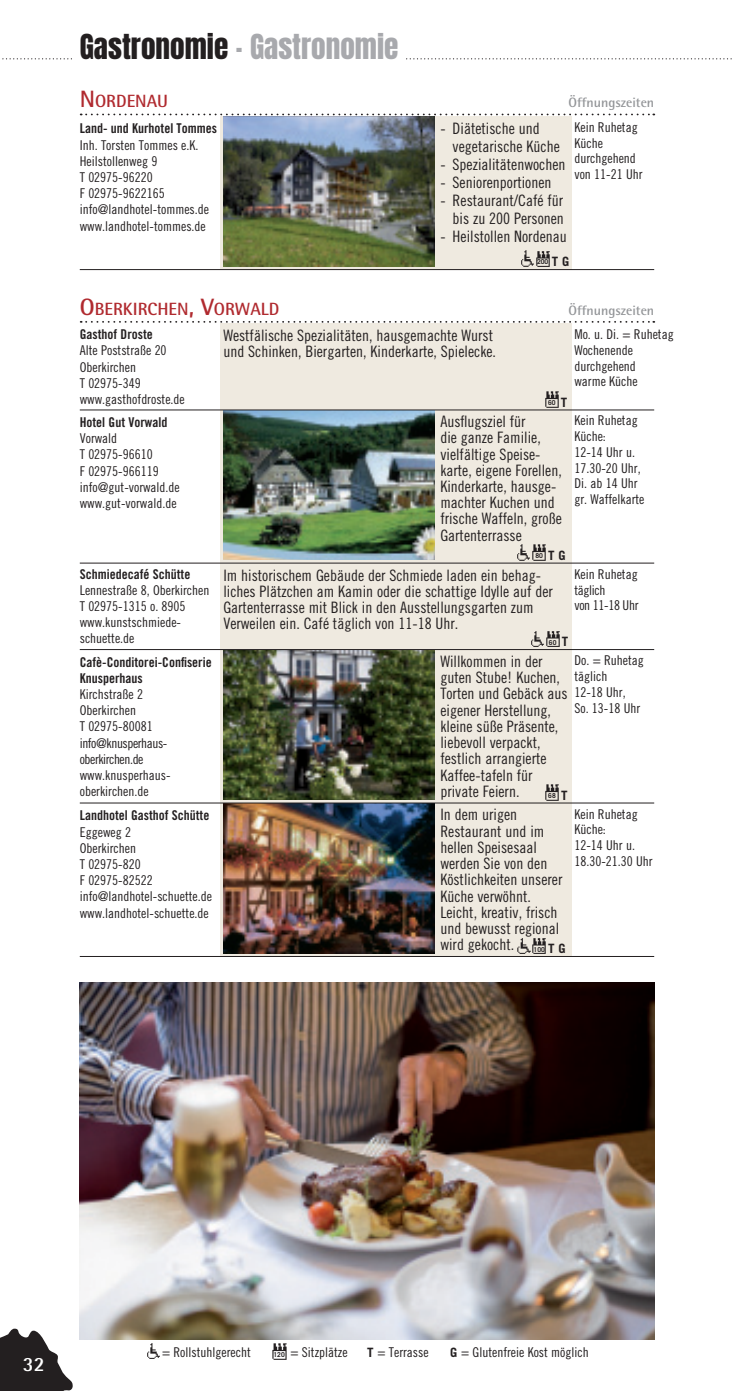
<style>
.page{position:relative;width:734px;height:1391px;background:#fff}
.page>*{position:absolute;margin:0;border:0;box-sizing:border-box;transform-origin:0 0}
.t1{font:29.25px "Anton";color:#a8a9ad}
.t2{font:700 20.25px "Rotis Semi Sans";color:#fff}
.t3{font:700 17.78px "Rotis Semi Sans";color:#b02a2f}
.t4{font:15.75px/16.2px "Trade Gothic Cond Eighteen";color:#231f20}
.t5{font:13.5px/16.2px "Trade Gothic Cond Eighteen";color:#231f20}
.t6{font:13.5px/16.2px "Trade Gothic Bold Cond Twenty";color:#231f20}
.t7{font:13.5px/15.8px "Trade Gothic Cond Eighteen";letter-spacing:-.025em;color:#231f20}
.t8{font:700 13.5px "Rotis Semi Sans";color:#939598}
.t9{font:700 6.75px "Trade Gothic";color:#231f20}
.s1{color:#231f20}
.s2{font-size:23.62px}
.s3{font-size:12.83px}
.s4{font-family:"Trade Gothic";font-weight:700;font-size:6.75px}
.s5{font-family:"Trade Gothic";font-weight:700;font-size:12.83px}
</style>
<div class="page">
<div style="left:220px;top:803px;width:351px;height:153px;background:#efeae0"></div>
<img style="left:223px;top:803px;width:211px;height:150px">
<hr style="left:80px;top:956px;width:574px;height:1px;background:#231f20">
<img style="left:517px;top:938px;width:29px;height:16px">
<div style="left:220px;top:650px;width:351px;height:153px;background:#efeae0"></div>
<img style="left:223px;top:650px;width:211px;height:149px">
<img style="left:545px;top:784px;width:14px;height:17px">
<hr style="left:80px;top:802px;width:574px;height:1px;background:#231f20">
<div style="left:220px;top:563px;width:351px;height:86px;background:#efeae0"></div>
<hr style="left:80px;top:649px;width:574px;height:1px;background:#231f20">
<div style="left:220px;top:410px;width:351px;height:153px;background:#efeae0"></div>
<img style="left:223px;top:410px;width:211px;height:150px">
<hr style="left:80px;top:562px;width:574px;height:1px;background:#231f20">
<img style="left:517px;top:544px;width:29px;height:17px">
<div style="left:220px;top:324px;width:351px;height:86px;background:#efeae0"></div>
<hr style="left:80px;top:409px;width:574px;height:1px;background:#231f20">
<img style="left:545px;top:391px;width:14px;height:17px">
<svg style="left:81px;top:321px;width:573px;height:2px"></svg>
<img style="left:531px;top:631px;width:29px;height:16px">
<img style="left:272px;top:1343px;width:15px;height:17px">
<img style="left:147px;top:1343px;width:13px;height:16px">
<svg style="left:0;top:1328px;width:73px;height:62px"></svg>
<div style="left:220px;top:116px;width:351px;height:153px;background:#efeae0"></div>
<img style="left:223px;top:116px;width:211px;height:150px">
<img style="left:521px;top:250px;width:29px;height:17px">
<hr style="left:80px;top:269px;width:574px;height:1px;background:#231f20">
<svg style="left:81px;top:114px;width:573px;height:1px"></svg>
<svg style="left:2px;top:58px;width:730px;height:1px"></svg>
<div style="left:73px;top:26px;width:332px;height:40px;background:#fff"></div>
<img style="left:80px;top:982px;width:574px;height:357px">
<h1 class="t1" style="left:80px;top:32px;width:320px"><span class="s1">GASTRONOMIE</span> . GASTRONOMIE</h1>
<p class="t3" style="left:80px;top:90px;width:90px"><span class="s2">N</span> ORDENAU</p>
<p class="t8" style="left:568px;top:94px;width:87px">Öffnungszeiten</p>
<p class="t6" style="left:80px;top:120px;width:139px">Land- und Kurhotel Tommes</p>
<p class="t5" style="left:80px;top:137px;width:131px">Inh. Torsten Tommes e.K.<br>Heilstollenweg 9<br>T 02975-96220<br>F 02975-9622165 info@landhotel-tommes.de www.landhotel-tommes.de</p>
<p class="t5" style="left:574px;top:119px;width:70px">Kein Ruhetag<br>Küche durchgehend von 11-21 Uhr</p>
<p class="t4" style="left:452px;top:119px;width:109px;line-height:18px;text-indent:-12px">- Diätetische und vegetarische Küche</p>
<p class="t4" style="left:440px;top:156px;width:127px">- Spezialitätenwochen</p>
<p class="t4" style="left:440px;top:174px;width:113px">- Seniorenportionen</p>
<p class="t4" style="left:440px;top:191px;width:125px;line-height:18px;text-align:right">- Restaurant/Café für bis zu 200 Personen</p>
<p class="t4" style="left:440px;top:228px;width:128px">- Heilstollen Nordenau</p>
<p class="t9" style="left:537px;top:258px;width:34px">200 <span class="s3">T G</span></p>
<p class="t3" style="left:80px;top:297px;width:201px"><span class="s2">O</span>BERKIRCHEN<span class="s2">, V</span>ORWALD</p>
<p class="t8" style="left:568px;top:302px;width:87px">Öffnungszeiten</p>
<p class="t6" style="left:80px;top:326px;width:75px">Gasthof Droste</p>
<p class="t5" style="left:80px;top:342px;width:107px">Alte Poststraße 20<br>Oberkirchen<br>T 02975-349 www.gasthofdroste.de</p>
<p class="t6" style="left:80px;top:414px;width:89px">Hotel Gut Vorwald</p>
<p class="t5" style="left:80px;top:430px;width:102px">Vorwald<br>T 02975-96610<br>F 02975-966119 info@gut-vorwald.de www.gut-vorwald.de</p>
<p class="t6" style="left:80px;top:565px;width:112px">Schmiedecafé Schütte</p>
<p class="t5" style="left:80px;top:581px;width:131px">Lennestraße 8, Oberkirchen<br>T 02975-1315 o. 8905 www.kunstschmiede&shy;schuette.de</p>
<p class="t6" style="left:80px;top:653px;width:133px">Cafè-Conditorei-Confiserie<br>Knusperhaus</p>
<p class="t5" style="left:80px;top:686px;width:92px">Kirchstraße 2<br>Oberkirchen<br>T 02975-80081 info@knusperhaus&shy;oberkirchen.de www.knusperhaus&shy;oberkirchen.de</p>
<p class="t6" style="left:80px;top:807px;width:131px">Landhotel Gasthof Schütte</p>
<p class="t5" style="left:80px;top:823px;width:134px">Eggeweg 2<br>Oberkirchen<br>T 02975-820<br>F 02975-82522 info@landhotel-schuette.de www.landhotel-schuette.de</p>
<p class="t4" style="left:223px;top:327px;width:274px">Westfälische Spezialitäten, hausgemachte Wurst und Schinken, Biergarten, Kinderkarte, Spielecke.</p>
<p class="t5" style="left:574px;top:326px;width:101px">Mo. u. Di. = Ruhetag<br>Wochenende durchgehend<br>warme Küche</p>
<p class="t9" style="left:548px;top:398px;width:21px">60 <span class="s3">T</span></p>
<p class="t4" style="left:440px;top:413px;width:123px">Ausflugsziel für<br>die ganze Familie, vielfältige Speise&shy;karte, eigene Forellen,<br>Kinderkarte, hausge&shy;machter Kuchen und frische Waffeln, große<br>Gartenterrasse</p>
<p class="t9" style="left:535px;top:551px;width:32px">80 <span class="s3">T G</span></p>
<p class="t5" style="left:574px;top:412px;width:72px">Kein Ruhetag<br>Küche:<br>12-14 Uhr u.<br>17.30-20 Uhr,<br>Di. ab 14 Uhr gr. Waffelkarte</p>
<p class="t4" style="left:223px;top:566px;width:331px">Im historischem Gebäude der Schmiede laden ein behag&shy;liches Plätzchen am Kamin oder die schattige Idylle auf der Gartenterrasse mit Blick in den Ausstellungsgarten zum Verweilen ein. Café täglich von 11-18 Uhr.</p>
<p class="t7" style="left:574px;top:566px;width:66px">Kein Ruhetag täglich<br>von 11-18 Uhr</p>
<p class="t9" style="left:549px;top:638px;width:21px">60 <span class="s3">T</span></p>
<p class="t5" style="left:574px;top:652px;width:71px">Do. = Ruhetag täglich<br>12-18 Uhr,<br>So. 13-18 Uhr</p>
<p class="t4" style="left:440px;top:653px;width:128px">Willkommen in der guten Stube! Kuchen,<br>Torten und Gebäck aus eigener Herstellung, kleine süße Präsente, liebevoll verpackt, festlich arrangierte<br>Kaffee-tafeln für private Feiern.</p>
<p class="t9" style="left:548px;top:791px;width:21px">68 <span class="s3">T</span></p>
<p class="t4" style="left:440px;top:806px;width:123px">In dem urigen<br>Restaurant und im hellen Speisesaal werden Sie von den<br>Köstlichkeiten unserer<br>Küche verwöhnt.<br>Leicht, kreativ, frisch und bewusst regional wird gekocht.</p>
<p class="t9" style="left:533px;top:945px;width:34px">100 <span class="s3">T G</span></p>
<p class="t5" style="left:574px;top:806px;width:80px">Kein Ruhetag<br>Küche:<br>12-14 Uhr u.<br>18.30-21.30 Uhr</p>
<p class="t2" style="left:23px;top:1351px;width:23px">32</p>
<p class="t5" style="left:162px;top:1344px;width:90px">= Rollstuhlgerecht</p>
<p class="t5" style="left:273px;top:1344px;width:76px"><span class="s4">120</span> = Sitzplätze</p>
<p class="t5" style="left:367px;top:1344px;width:63px"><span class="s5">T</span> = Terrasse</p>
<p class="t5" style="left:450px;top:1344px;width:140px"><span class="s5">G</span> = Glutenfreie Kost möglich</p>
</div>
